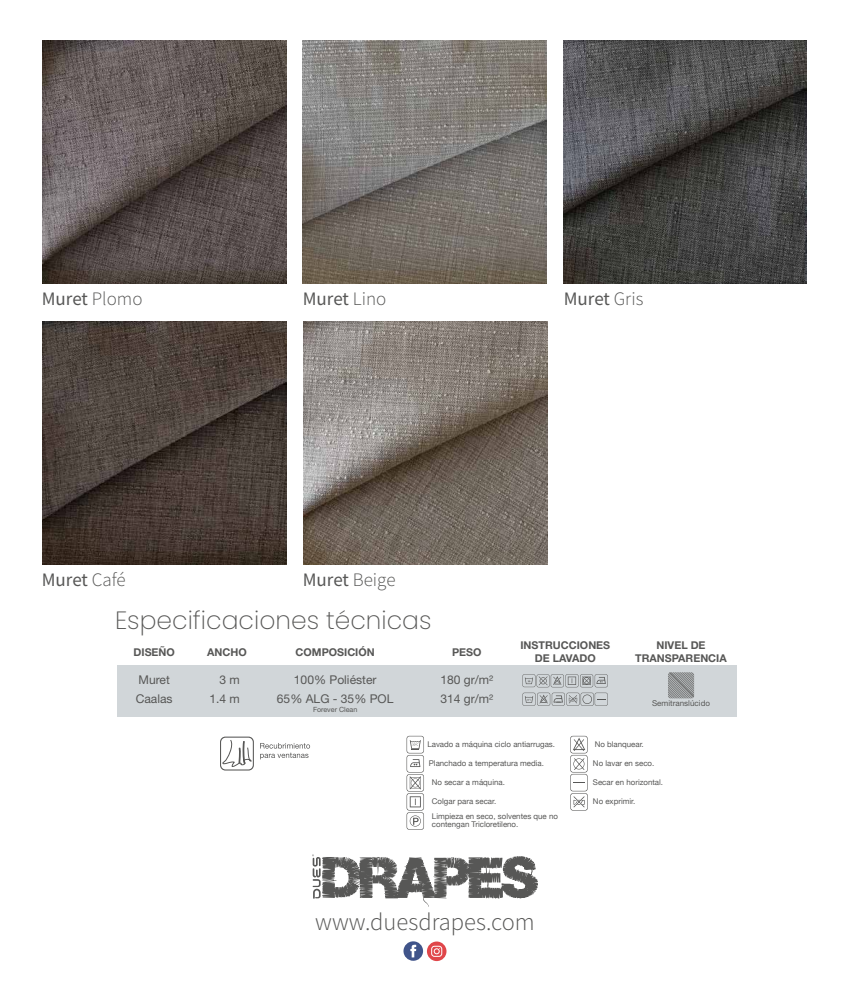
<style>
.page{position:relative;width:850px;height:1000px;background:#fff}
.page>*{position:absolute;margin:0;border:0;box-sizing:border-box;transform-origin:0 0}
.t1{font:200 25px "Poppins";color:#575756}
.t2{font:300 24.5px "Source Sans Pro";color:#575756}
.t3{font:19px "Source Sans Pro";letter-spacing:-.005em;color:#575756}
.t4{font:12.1px/19.9px "Helvetica Neue LT Std";color:#575756}
.t5{font:700 10.7px/12.9px "Helvetica Neue LT Std";color:#575756;text-align:center}
.t6{font:8.1px "Helvetica Neue LT Std";color:#575756}
.t7{font:7.9px/14.9px "Helvetica Neue";color:#575756}
.t8{font:7.1px "Helvetica Neue LT Std";color:#575756}
.s1{font-weight:300}
</style>
<div class="page">
<img style="left:42px;top:40px;width:244px;height:244px">
<img style="left:303px;top:321px;width:244px;height:244px">
<img style="left:42px;top:321px;width:244px;height:244px">
<img style="left:563px;top:40px;width:244px;height:244px">
<img style="left:302px;top:40px;width:244px;height:244px">
<svg style="left:403px;top:941px;width:44px;height:20px"></svg>
<svg style="left:312px;top:854px;width:226px;height:53px"></svg>
<svg style="left:220px;top:736px;width:34px;height:35px"></svg>
<svg style="left:260px;top:743px;width:50px;height:16px"></svg>
<div style="left:117px;top:666px;width:620px;height:51px;background:#d1d6d9"></div>
<svg style="left:522px;top:674px;width:86px;height:13px"></svg>
<svg style="left:522px;top:693px;width:86px;height:13px"></svg>
<svg style="left:668px;top:672px;width:27px;height:26px"></svg>
<svg style="left:570px;top:736px;width:18px;height:75px"></svg>
<svg style="left:407px;top:736px;width:17px;height:94px"></svg>
<h3 class="t3" style="left:42px;top:287px;width:102px">Muret <span class="s1">Plomo</span></h3>
<h3 class="t3" style="left:303px;top:287px;width:85px">Muret <span class="s1">Lino</span></h3>
<h3 class="t3" style="left:564px;top:287px;width:81px">Muret <span class="s1">Gris</span></h3>
<h3 class="t3" style="left:42px;top:568px;width:86px">Muret <span class="s1">Café</span></h3>
<h3 class="t3" style="left:303px;top:568px;width:94px">Muret <span class="s1">Beige</span></h3>
<h1 class="t1" style="left:115px;top:606px;width:318px">Especificaciones técnicas</h1>
<h3 class="t5" style="left:520px;top:639px;width:91px">INSTRUCCIONES<br>DE LAVADO</h3>
<h3 class="t5" style="left:134px;top:645px;width:43px">DISEÑO</h3>
<h3 class="t5" style="left:207px;top:645px;width:41px">ANCHO</h3>
<h3 class="t5" style="left:296px;top:645px;width:81px">COMPOSICIÓN</h3>
<h3 class="t5" style="left:452px;top:645px;width:31px">PESO</h3>
<h3 class="t5" style="left:635px;top:639px;width:93px">NIVEL DE<br>TRANSPARENCIA</h3>
<h3 class="t4" style="left:136px;top:669px;width:38px">Muret<br>Caalas</h3>
<h3 class="t4" style="left:209px;top:669px;width:32px;text-align:right">3 m<br>1.4 m</h3>
<h3 class="t4" style="left:277px;top:669px;width:118px;text-align:center">100% Poliéster<br>65% ALG - 35% POL</h3>
<p class="t8" style="left:313px;top:705px;width:46px">Forever Clean</p>
<h3 class="t4" style="left:440px;top:669px;width:54px">180 gr/m2<br>314 gr/m2</h3>
<p class="t6" style="left:652px;top:699px;width:60px">Semitranslúcido</p>
<p class="t7" style="left:427px;top:737px;width:129px">Lavado a máquina ciclo antiarrugas.</p>
<p class="t7" style="left:429px;top:756px;width:117px">Planchado a temperatura media.</p>
<p class="t7" style="left:593px;top:756px;width:63px">No lavar en seco.</p>
<p class="t7" style="left:593px;top:775px;width:72px">Secar en horizontal.</p>
<p class="t7" style="left:593px;top:794px;width:44px">No exprimir.</p>
<p class="t7" style="left:595px;top:737px;width:51px">No blanquear.</p>
<p class="t7" style="left:432px;top:775px;width:74px">No secar a máquina.</p>
<p class="t7" style="left:432px;top:794px;width:128px">Colgar para secar.<br>Limpieza en seco, solventes que no</p>
<p class="t7" style="left:432px;top:817px;width:88px">contengan Tricloretileno.</p>
<h2 class="t2" style="left:315px;top:907px;width:221px">www.duesdrapes.com</h2>
</div>
